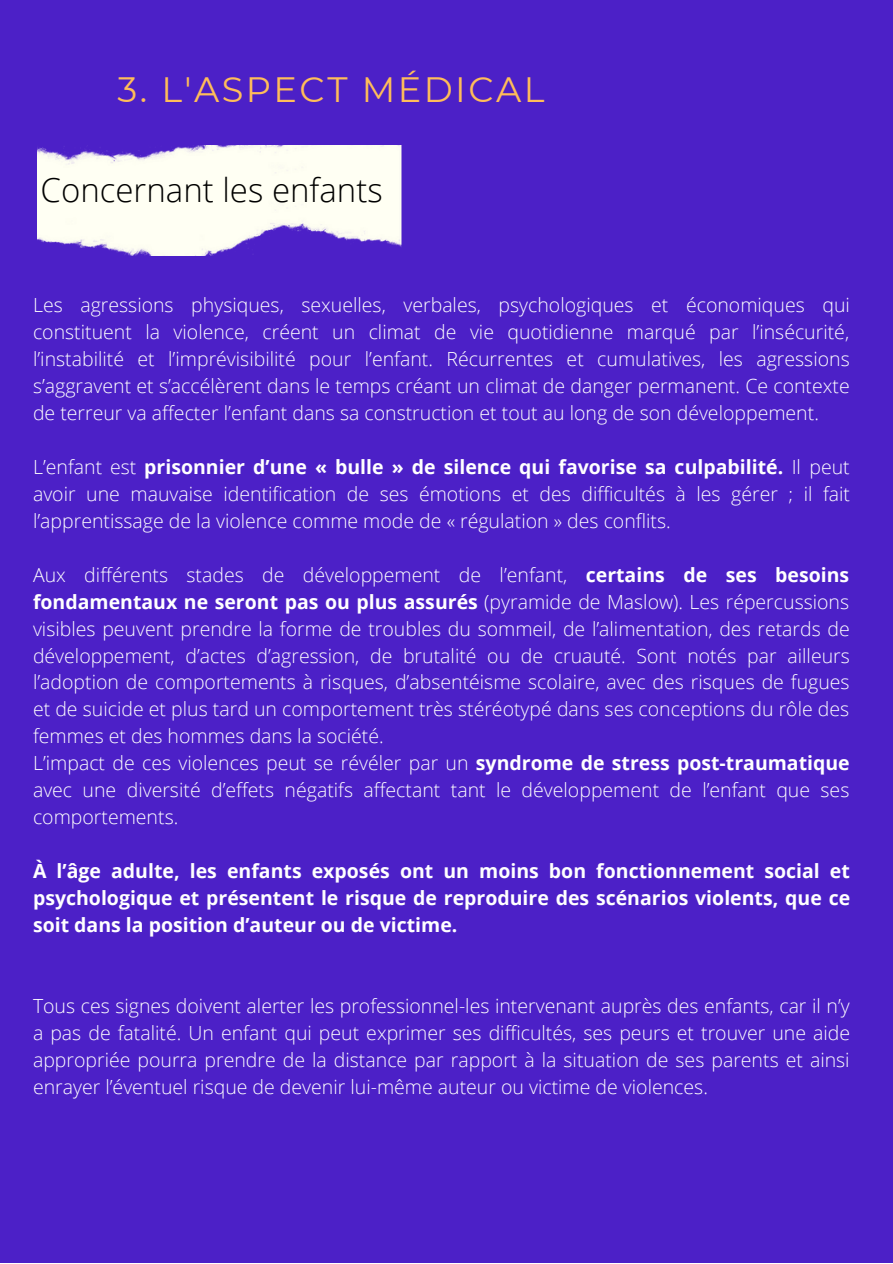
<style>
.page{position:relative;width:893px;height:1264px;background:#fff}
.page>*{position:absolute;margin:0;border:0;box-sizing:border-box;transform-origin:0 0}
.t1{font:35.1px "Montserrat";letter-spacing:.07em;color:#ffbd59}
.t2{font:300 33px "Open Sans";color:#000}
.t3{font:300 19.5px/27px "Open Sans";color:#fff;text-align:justify}
.t4{font:700 19.5px/27px "Open Sans";color:#fff;text-align:justify}
.s1{font-weight:700}
</style>
<div class="page">
<div style="left:0;top:0;width:892px;height:1262px;background:#4c20c7"></div>
<img style="left:37px;top:146px;width:365px;height:110px">
<h1 class="t1" style="left:117px;top:68px;width:428px">3. L'ASPECT MÉDICAL</h1>
<h2 class="t2" style="left:41px;top:166px;width:343px">Concernant les enfants</h2>
<p class="t3" style="left:33px;top:290px;width:818px">Les agressions physiques, sexuelles, verbales, psychologiques et économiques qui constituent la violence, créent un climat de vie quotidienne marqué par l’insécurité, l’instabilité et l’imprévisibilité pour l’enfant. Récurrentes et cumulatives, les agressions s’aggravent et s’accélèrent dans le temps créant un climat de danger permanent. Ce contexte de terreur va affecter l’enfant dans sa construction et tout au long de son développement.</p>
<p class="t3" style="left:33px;top:452px;width:818px">L’enfant est <span class="s1">prisonnier d’une « bulle » de silence qui favorise sa culpabilité.</span> Il peut avoir une mauvaise identification de ses émotions et des difficultés à les gérer ; il fait l’apprentissage de la violence comme mode de « régulation » des conflits.</p>
<p class="t3" style="left:33px;top:560px;width:818px;text-align:left">Aux différents stades de développement de l’enfant, <span class="s1">certains de ses besoins fondamentaux ne seront pas ou plus assurés</span> (pyramide de Maslow). Les répercussions visibles peuvent prendre la forme de troubles du sommeil, de l’alimentation, des retards de développement, d’actes d’agression, de brutalité ou de cruauté. Sont notés par ailleurs l’adoption de comportements à risques, d’absentéisme scolaire, avec des risques de fugues et de suicide et plus tard un comportement très stéréotypé dans ses conceptions du rôle des femmes et des hommes dans la société.<br>L’impact de ces violences peut se révéler par un <span class="s1">syndrome de stress post-traumatique </span>avec une diversité d’effets négatifs affectant tant le développement de l’enfant que ses comportements.</p>
<p class="t4" style="left:33px;top:857px;width:818px">À l’âge adulte, les enfants exposés ont un moins bon fonctionnement social et psychologique et présentent le risque de reproduire des scénarios violents, que ce soit dans la position d’auteur ou de victime.</p>
<p class="t3" style="left:33px;top:992px;width:818px">Tous ces signes doivent alerter les professionnel-les intervenant auprès des enfants, car il n’y a pas de fatalité. Un enfant qui peut exprimer ses difficultés, ses peurs et trouver une aide appropriée pourra prendre de la distance par rapport à la situation de ses parents et ainsi enrayer l’éventuel risque de devenir lui-même auteur ou victime de violences.</p>
</div>
